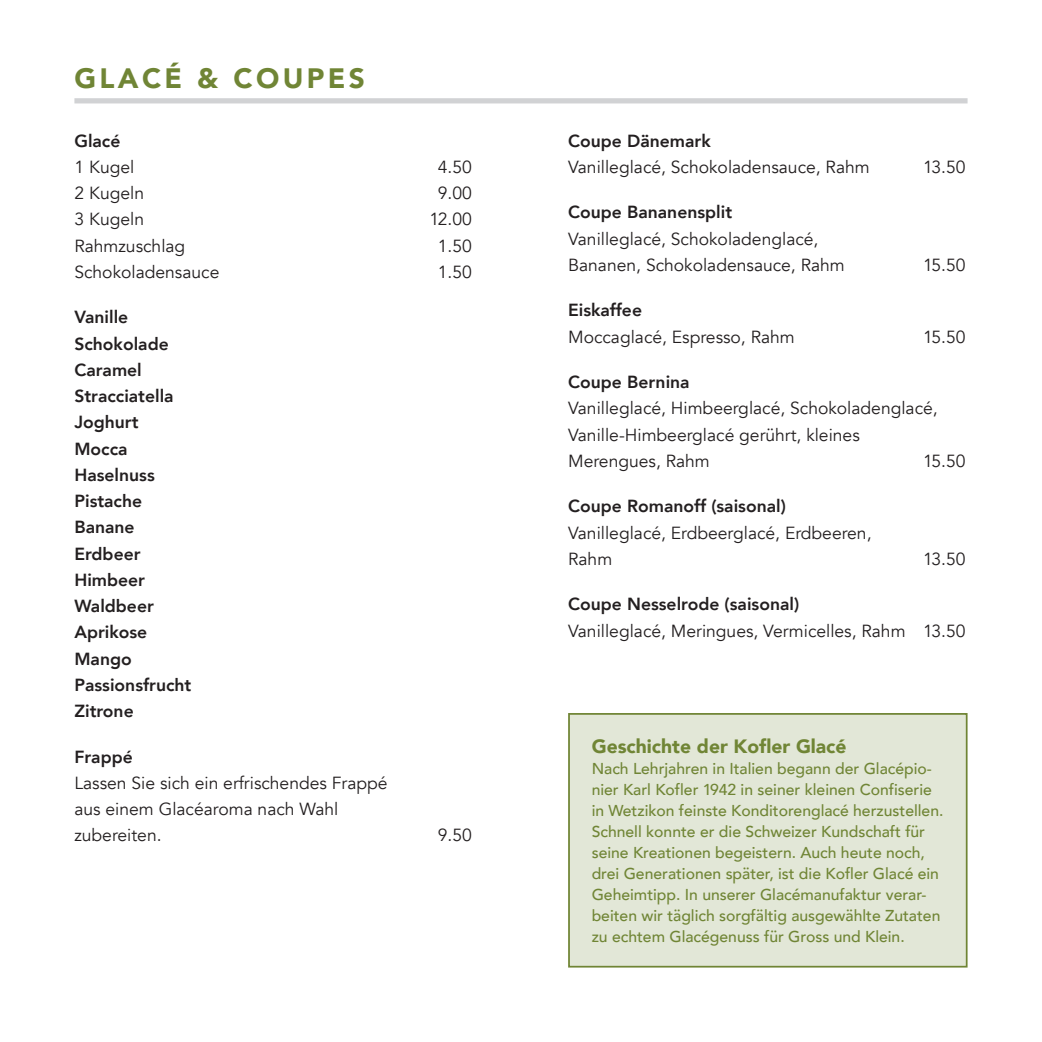
<style>
.page{position:relative;width:1042px;height:1042px;background:#fff}
.page>*{position:absolute;margin:0;border:0;box-sizing:border-box;transform-origin:0 0}
.t1{font:900 28px "Avenir";letter-spacing:.12em;color:#708535}
.t2{font:900 19.25px "Avenir";color:#708535}
.t3{font:17.5px/26.2px "Avenir";color:#231f20}
.t4{font:800 17.5px/26.2px "Avenir";color:#231f20}
.t5{font:500 15.75px/21px "Avenir";color:#708535}
</style>
<div class="page">
<div style="left:74px;top:98px;width:893px;height:5px;background:#d1d2d4"></div>
<div style="left:569px;top:714px;width:397px;height:252px;background:#e2e7d7"></div>
<div style="left:568px;top:713px;width:399px;height:254px;border:2px solid #708535"></div>
<h1 class="t1" style="left:74px;top:55px;width:292px">GLACÉ &amp; COUPES</h1>
<p class="t4" style="left:74px;top:127px;width:48px">Glacé</p>
<p class="t3" style="left:74px;top:154px;width:61px">1 Kugel</p>
<p class="t3" style="left:438px;top:154px;width:36px">4.50</p>
<p class="t3" style="left:74px;top:180px;width:71px">2 Kugeln</p>
<p class="t3" style="left:438px;top:180px;width:36px">9.00</p>
<p class="t3" style="left:74px;top:206px;width:71px">3 Kugeln</p>
<p class="t3" style="left:429px;top:206px;width:44px">12.00</p>
<p class="t3" style="left:74px;top:233px;width:112px">Rahmzuschlag</p>
<p class="t3" style="left:438px;top:233px;width:36px">1.50</p>
<p class="t3" style="left:74px;top:259px;width:146px">Schokoladensauce</p>
<p class="t3" style="left:438px;top:259px;width:36px">1.50</p>
<p class="t4" style="left:74px;top:304px;width:118px">Vanille<br>Schokolade<br>Caramel<br>Stracciatella<br>Joghurt<br>Mocca<br>Haselnuss<br>Pistache<br>Banane<br>Erdbeer<br>Himbeer<br>Waldbeer<br>Aprikose<br>Mango<br>Passionsfrucht<br>Zitrone</p>
<p class="t4" style="left:74px;top:743px;width:60px">Frappé</p>
<p class="t3" style="left:74px;top:770px;width:315px">Lassen Sie sich ein erfrischendes Frappé aus einem Glacéaroma nach Wahl zubereiten.</p>
<p class="t3" style="left:438px;top:822px;width:36px">9.50</p>
<p class="t4" style="left:568px;top:127px;width:144px">Coupe Dänemark</p>
<p class="t3" style="left:568px;top:154px;width:303px">Vanilleglacé, Schokoladensauce, Rahm</p>
<p class="t3" style="left:923px;top:154px;width:44px">13.50</p>
<p class="t4" style="left:568px;top:199px;width:165px">Coupe Bananensplit</p>
<p class="t3" style="left:568px;top:226px;width:278px">Vanilleglacé, Schokoladenglacé,<br>Bananen, Schokoladensauce, Rahm</p>
<p class="t3" style="left:923px;top:252px;width:44px">15.50</p>
<p class="t4" style="left:568px;top:297px;width:75px">Eiskaffee</p>
<p class="t3" style="left:568px;top:324px;width:228px">Moccaglacé, Espresso, Rahm</p>
<p class="t3" style="left:923px;top:324px;width:44px">15.50</p>
<p class="t4" style="left:568px;top:369px;width:123px">Coupe Bernina</p>
<p class="t3" style="left:568px;top:395px;width:371px">Vanilleglacé, Himbeerglacé, Schokoladenglacé,<br>Vanille-Himbeerglacé gerührt, kleines<br>Merengues, Rahm</p>
<p class="t3" style="left:923px;top:448px;width:44px">15.50</p>
<p class="t4" style="left:568px;top:493px;width:219px">Coupe Romanoff (saisonal)</p>
<p class="t3" style="left:568px;top:520px;width:305px">Vanilleglacé, Erdbeerglacé, Erdbeeren,<br>Rahm</p>
<p class="t3" style="left:923px;top:546px;width:44px">13.50</p>
<p class="t4" style="left:568px;top:591px;width:232px">Coupe Nesselrode (saisonal)</p>
<p class="t3" style="left:568px;top:618px;width:399px">Vanilleglacé, Meringues, Vermicelles, Rahm 13.50</p>
<p class="t2" style="left:592px;top:729px;width:256px">Geschichte der Kofler Glacé</p>
<p class="t5" style="left:592px;top:757px;width:353px">Nach Lehrjahren in Italien begann der Glacépio&shy;nier Karl Kofler 1942 in seiner kleinen Confiserie in Wetzikon feinste Konditorenglacé herzustellen.<br>Schnell konnte er die Schweizer Kundschaft für seine Kreationen begeistern. Auch heute noch, drei Generationen später, ist die Kofler Glacé ein Geheimtipp. In unserer Glacémanufaktur verar&shy;beiten wir täglich sorgfältig ausgewählte Zutaten zu echtem Glacégenuss für Gross und Klein.</p>
</div>
